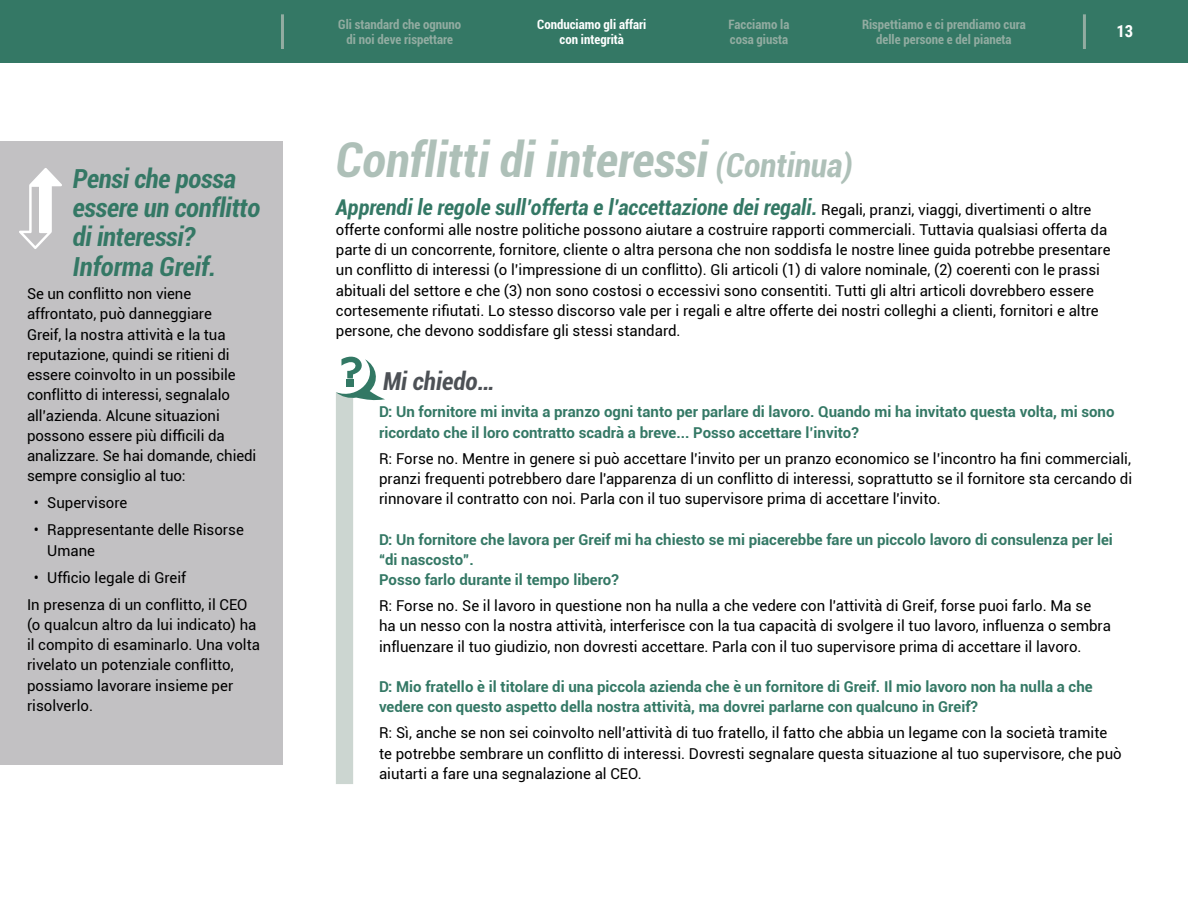
<style>
.page{position:relative;width:1188px;height:918px;background:#fff}
.page>*{position:absolute;margin:0;border:0;box-sizing:border-box;transform-origin:0 0}
.t1{font:italic 700 condensed 48px "Roboto";color:#aec0b8}
.t2{font:italic 700 condensed 26.25px/29.2px "Roboto";letter-spacing:-.01em;color:#347865}
.t3{font:italic 700 condensed 24.75px "Roboto";color:#4d5156}
.t4{font:italic 700 condensed 21.75px "Roboto";color:#347865}
.t5{font:700 16.65px "Roboto Condensed";color:#fff}
.t6{font:15px/20.2px "Roboto";color:#000}
.t7{font:700 15px/20.2px "Roboto";color:#347865}
.t8{font:700 condensed 12.9px/14.2px "Roboto";color:#92aca1;text-align:center}
.t9{font:700 condensed 12.9px/14.2px "Roboto";color:#fff;text-align:center}
.s1{font-size:33px}
.s2{font-weight:400;font-style:normal;font-stretch:normal;font-size:15px;color:#000}
</style>
<div class="page">
<div style="left:0;top:0;width:1188px;height:63px;background:#347865"></div>
<hr style="left:1083px;top:14px;width:3px;height:35px;background:#92aca1">
<hr style="left:281px;top:14px;width:3px;height:35px;background:#92aca1">
<div style="left:0;top:141px;width:282px;height:624px;background:#c2c1c3"></div>
<svg style="left:336px;top:357px;width:49px;height:427px"></svg>
<svg style="left:19px;top:168px;width:43px;height:81px"></svg>
<h2 class="t2" style="left:73px;top:163px;width:189px">Pensi che possa essere un conflitto di interessi?<br>Informa Greif.</h2>
<p class="t6" style="left:27px;top:283px;width:231px">Se un conflitto non viene affrontato, può danneggiare<br>Greif, la nostra attività e la tua reputazione, quindi se ritieni di essere coinvolto in un possibile conflitto di interessi, segnalalo all’azienda. Alcune situazioni possono essere più difficili da analizzare. Se hai domande, chiedi sempre consiglio al tuo:</p>
<p class="t6" style="left:34px;top:492px;width:95px">• Supervisore</p>
<p class="t6" style="left:47px;top:519px;width:198px;text-indent:-14px">• Rappresentante delle Risorse<br>Umane</p>
<p class="t6" style="left:27px;top:563px;width:222px;line-height:27px;text-indent:7px">• Ufficio legale di Greif<br>In presenza di un conflitto, il CEO</p>
<p class="t6" style="left:27px;top:614px;width:235px">(o qualcun altro da lui indicato) ha il compito di esaminarlo. Una volta rivelato un potenziale conflitto, possiamo lavorare insieme per risolverlo.</p>
<p class="t8" style="left:338px;top:17px;width:125px">Gli standard che ognuno di noi deve rispettare</p>
<p class="t9" style="left:537px;top:17px;width:111px">Conduciamo gli affari con integrità</p>
<p class="t8" style="left:729px;top:17px;width:62px;text-align:left">Facciamo la cosa giusta</p>
<p class="t8" style="left:862px;top:17px;width:165px">Rispettiamo e ci prendiamo cura delle persone e del pianeta</p>
<p class="t5" style="left:1116px;top:19px;width:18px">13</p>
<h1 class="t1" style="left:336px;top:127px;width:519px">Conflitti di interessi <span class="s1">(Continua)</span></h1>
<h3 class="t4" style="left:336px;top:192px;width:757px">Apprendi le regole sull’offerta e l’accettazione dei regali. <span class="s2">Regali, pranzi, viaggi, divertimenti o altre</span></h3>
<p class="t6" style="left:336px;top:219px;width:776px">offerte conformi alle nostre politiche possono aiutare a costruire rapporti commerciali. Tuttavia qualsiasi offerta da parte di un concorrente, fornitore, cliente o altra persona che non soddisfa le nostre linee guida potrebbe presentare un conflitto di interessi (o l’impressione di un conflitto). Gli articoli (1) di valore nominale, (2) coerenti con le prassi abituali del settore e che (3) non sono costosi o eccessivi sono consentiti. Tutti gli altri articoli dovrebbero essere cortesemente rifiutati. Lo stesso discorso vale per i regali e altre offerte dei nostri colleghi a clienti, fornitori e altre persone, che devono soddisfare gli stessi standard.</p>
<h3 class="t3" style="left:383px;top:364px;width:113px">Mi chiedo…</h3>
<p class="t7" style="left:379px;top:401px;width:737px">D: Un fornitore mi invita a pranzo ogni tanto per parlare di lavoro. Quando mi ha invitato questa volta, mi sono ricordato che il loro contratto scadrà a breve... Posso accettare l’invito?</p>
<p class="t6" style="left:379px;top:448px;width:755px;text-align:justify">R: Forse no. Mentre in genere si può accettare l’invito per un pranzo economico se l’incontro ha fini commerciali, pranzi frequenti potrebbero dare l'apparenza di un conflitto di interessi, soprattutto se il fornitore sta cercando di rinnovare il contratto con noi. Parla con il tuo supervisore prima di accettare l'invito.</p>
<p class="t7" style="left:379px;top:529px;width:735px">D: Un fornitore che lavora per Greif mi ha chiesto se mi piacerebbe fare un piccolo lavoro di consulenza per lei “di nascosto”.<br>Posso farlo durante il tempo libero?</p>
<p class="t6" style="left:379px;top:595px;width:734px">R: Forse no. Se il lavoro in questione non ha nulla a che vedere con l'attività di Greif, forse puoi farlo. Ma se ha un nesso con la nostra attività, interferisce con la tua capacità di svolgere il tuo lavoro, influenza o sembra influenzare il tuo giudizio, non dovresti accettare. Parla con il tuo supervisore prima di accettare il lavoro.</p>
<p class="t7" style="left:379px;top:676px;width:715px">D: Mio fratello è il titolare di una piccola azienda che è un fornitore di Greif. Il mio lavoro non ha nulla a che vedere con questo aspetto della nostra attività, ma dovrei parlarne con qualcuno in Greif?</p>
<p class="t6" style="left:379px;top:722px;width:744px">R: Sì, anche se non sei coinvolto nell’attività di tuo fratello, il fatto che abbia un legame con la società tramite te potrebbe sembrare un conflitto di interessi. Dovresti segnalare questa situazione al tuo supervisore, che può aiutarti a fare una segnalazione al CEO.</p>
</div>
